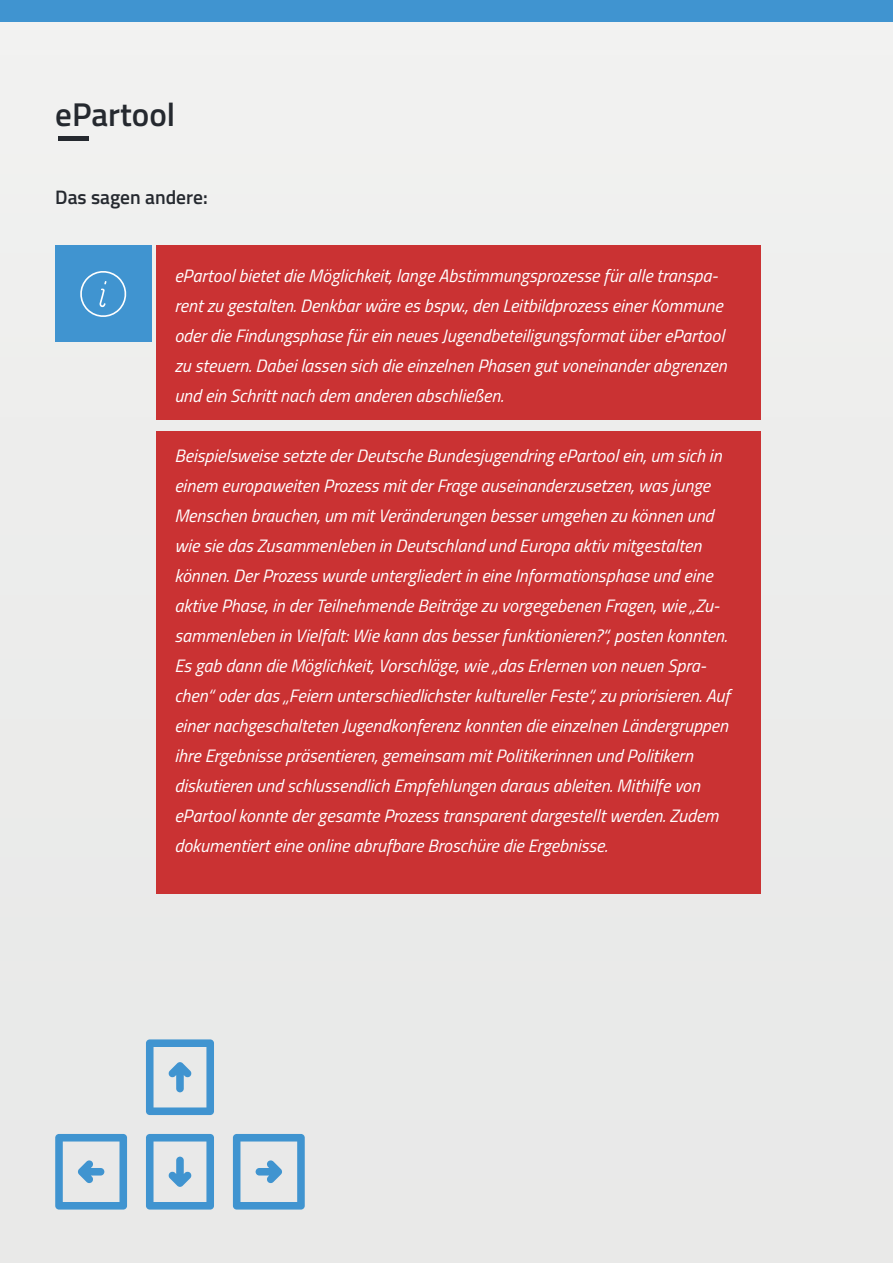
<style>
.page{position:relative;width:893px;height:1263px;background:#ebebea}
.page>*{position:absolute;margin:0;border:0;box-sizing:border-box;transform-origin:0 0}
.t1{font:600 33px "Titillium Web";color:#25292f}
.t2{font:600 19.5px "Titillium Web";color:#25292f}
.t3{font:italic 18px/30px "Titillium Web";color:#fff}
</style>
<div class="page">
<div style="left:58px;top:136px;width:31px;height:5px;background:#25292f"></div>
<div style="left:0;top:0;width:893px;height:22px;background:#4094d0"></div>
<div style="left:55px;top:246px;width:96px;height:96px;background:#4094d0"></div>
<div style="left:156px;top:246px;width:605px;height:174px;background:#ca3233"></div>
<div style="left:156px;top:432px;width:605px;height:462px;background:#ca3233"></div>
<svg style="left:80px;top:271px;width:47px;height:46px"></svg>
<svg style="left:55px;top:1039px;width:250px;height:170px"></svg>
<h1 class="t1" style="left:55px;top:89px;width:121px">ePartool</h1>
<p class="t2" style="left:55px;top:182px;width:154px">Das sagen andere:</p>
<p class="t3" style="left:174px;top:259px;width:554px">ePartool bietet die Möglichkeit, lange Abstimmungsprozesse für alle transpa&shy;rent zu gestalten. Denkbar wäre es bspw., den Leitbildprozess einer Kommune oder die Findungsphase für ein neues Jugendbeteiligungsformat über ePartool zu steuern. Dabei lassen sich die einzelnen Phasen gut voneinander abgrenzen und ein Schritt nach dem anderen abschließen.</p>
<p class="t3" style="left:174px;top:439px;width:557px">Beispielsweise setzte der Deutsche Bundesjugendring ePartool ein, um sich in einem europaweiten Prozess mit der Frage auseinanderzusetzen, was junge Menschen brauchen, um mit Veränderungen besser umgehen zu können und wie sie das Zusammenleben in Deutschland und Europa aktiv mitgestalten können. Der Prozess wurde untergliedert in eine Informationsphase und eine aktive Phase, in der Teilnehmende Beiträge zu vorgegebenen Fragen, wie „Zu&shy;sammenleben in Vielfalt: Wie kann das besser funktionieren?“, posten konnten.<br>Es gab dann die Möglichkeit, Vorschläge, wie „das Erlernen von neuen Spra&shy;chen“ oder das „Feiern unterschiedlichster kultureller Feste“, zu priorisieren. Auf einer nachgeschalteten Jugendkonferenz konnten die einzelnen Ländergruppen ihre Ergebnisse präsentieren, gemeinsam mit Politikerinnen und Politikern diskutieren und schlussendlich Empfehlungen daraus ableiten. Mithilfe von ePartool konnte der gesamte Prozess transparent dargestellt werden. Zudem dokumentiert eine online abrufbare Broschüre die Ergebnisse.</p>
</div>
